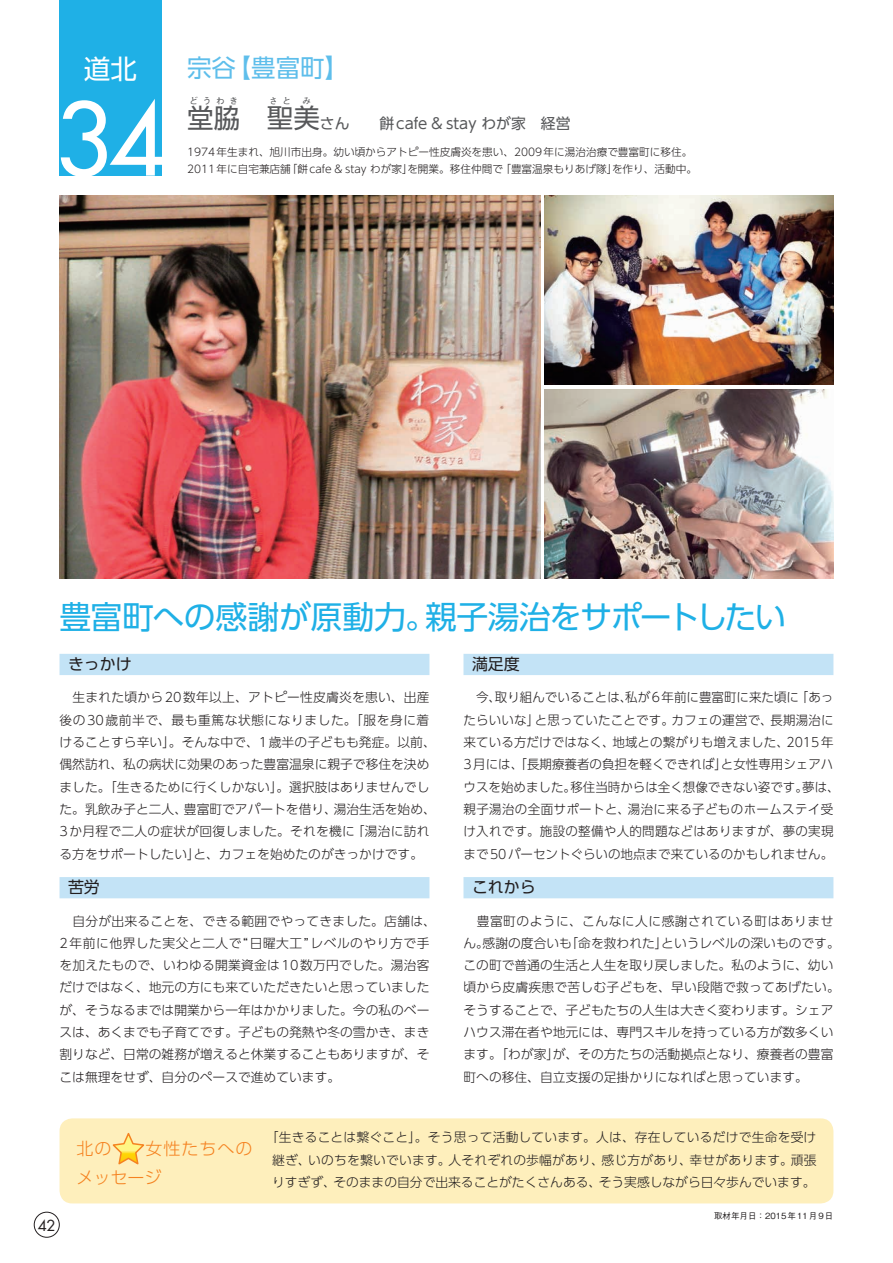
<style>
.page{position:relative;width:893px;height:1263px;background:#fff}
.page>*{position:absolute;margin:0;border:0;box-sizing:border-box;transform-origin:0 0}
.t1{font:500 97.8px "Futura Std";color:#fff}
.t2{font:31.95px "UD Shin Go Pr 6 N";letter-spacing:-.015em;color:#1fb0e6}
.t3{font:26.55px "UD Shin Go Pr 6 N";color:#57585a}
.t4{font:26.55px "UD Shin Go Pr 6 N";color:#fff}
.t5{font:24.45px "UD Shin Go Pr 6 N";color:#5ebeeb}
.t6{font:300 16.95px/28.8px "UD Shin Go Pr 6 N";letter-spacing:.06em;color:#f58220}
.t7{font:15.9px "UD Shin Go Pr 6 N";color:#231f20}
.t8{font:14.85px "UD Shin Go Pr 6 N";color:#57585a}
.t9{font:14.85px "Futura Std";color:#231f20}
.t10{font:300 12.75px/22.4px "UD Shin Go Pr 6 N";color:#231f20}
.t11{font:300 10.65px/17px "UD Shin Go Pr 6 N";color:#231f20}
.t12{font:500 8.55px "Gothic BBB Pr 6 N";color:#231f20}
.t13{font:8.55px "UD Shin Go Pr 6 N";color:#57585a}
.s1{font-family:"Shin Go Pr 6 N"}
</style>
<div class="page">
<div style="left:60px;top:0;width:102px;height:175px;background:#1fb0e6"></div>
<div style="left:60px;top:1118px;width:773px;height:85px;background:#feefbc;border-radius:13px"></div>
<svg style="left:112px;top:1133px;width:33px;height:32px"></svg>
<img style="left:544px;top:389px;width:289px;height:189px">
<img style="left:544px;top:196px;width:289px;height:189px">
<img style="left:60px;top:196px;width:480px;height:382px">
<div style="left:60px;top:654px;width:369px;height:21px;background:#c3e3f6"></div>
<div style="left:463px;top:654px;width:370px;height:21px;background:#c3e3f6"></div>
<div style="left:60px;top:877px;width:369px;height:21px;background:#c3e3f6"></div>
<div style="left:463px;top:877px;width:370px;height:21px;background:#c3e3f6"></div>
<div style="left:34px;top:1212px;width:26px;height:25px;border:1px solid #231f20;border-radius:50%"></div>
<h3 class="t4" style="left:84px;top:47px;width:55px">道北</h3>
<h3 class="t5" style="left:187px;top:48px;width:163px">宗谷【豊富町】</h3>
<h1 class="t1" style="left:56px;top:78px;width:111px">34</h1>
<p class="t13" style="left:189px;top:94px;width:23px">どう</p>
<p class="t13" style="left:216px;top:94px;width:23px">わき</p>
<h3 class="t3" style="left:187px;top:97px;width:55px">堂脇</h3>
<p class="t13" style="left:269px;top:94px;width:23px">さと</p>
<p class="t13" style="left:302px;top:94px;width:10px">み</p>
<h3 class="t3" style="left:267px;top:97px;width:55px">聖美</h3>
<p class="t8" style="left:320px;top:112px;width:252px">さん　　餅cafe＆stay わが家　経営</p>
<p class="t11" style="left:187px;top:143px;width:511px">1974年生まれ、旭川市出身。幼い頃からアトピー性皮膚炎を患い、2009年に湯治治療で豊富町に移住。<br>2011年に自宅兼店舗「餅cafe＆stay わが家」を開業。移住仲間で「豊富温泉もりあげ隊」を作り、活動中。</p>
<h2 class="t2" style="left:60px;top:591px;width:728px">豊富町への感謝が原動力。親子湯治をサポートしたい</h2>
<p class="t7" style="left:68px;top:651px;width:65px">きっかけ</p>
<p class="t10" style="left:60px;top:686px;width:378px">　生まれた頃から20数年以上、アトピー性皮膚炎を患い、出産後の30歳前半で、最も重篤な状態になりました。「服を身に着けることすら辛い」。そんな中で、1歳半の子どもも発症。以前、偶然訪れ、私の病状に効果のあった豊富温泉に親子で移住を決めました。「生きるために行くしかない」。選択肢はありませんでした。乳飲み子と二人、豊富町でアパートを借り、湯治生活を始め、3か月程で二人の症状が回復しました。それを機に「湯治に訪れる<span class="s1">方</span>をサポートしたい」と、カフェを始めたのがきっかけです。</p>
<p class="t7" style="left:68px;top:874px;width:33px">苦労</p>
<p class="t10" style="left:60px;top:909px;width:378px">　自分が出来ることを、できる範囲でやってきました。店舗は、2年前に他界した実父と二人で“日曜大工”レベルのやり方で手を加えたもので、いわゆる開業資金は10数万円でした。湯治客だけではなく、地元の方にも来ていただきたいと思っていましたが、そうなるまでは開業から一年はかかりました。今の私のベースは、あくまでも子育てです。子どもの発熱や冬の雪かき、まき割りなど、日常の雑務が増えると休業することもありますが、そこは無理をせず、自分のペースで進めています。</p>
<p class="t7" style="left:472px;top:651px;width:49px">満足度</p>
<p class="t10" style="left:463px;top:686px;width:378px">　今、取り組んでいることは、私が6年前に豊富町に来た頃に「あったらいいな」と思っていたことです。カフェの運営で、長期湯治に来ている方だけではなく、地域との繋がりも増えました、2015年3月には、「長期療養者の負担を軽くできれば」と女性専用シェアハウスを始めました。移住当時からは全く想像できない姿です。夢は、親子湯治の全面サポートと、湯治に来る子どものホームステイ受け入れです。施設の整備や人的問題などはありますが、夢の実現まで50パーセントぐらいの地点まで来ているのかもしれません。</p>
<p class="t7" style="left:472px;top:874px;width:65px">これから</p>
<p class="t10" style="left:463px;top:909px;width:378px">　豊富町のように、こんなに人に感謝されている町はありません。感謝の度合いも「命を救われた」というレベルの深いものです。この町で普通の生活と人生を取り戻しました。私のように、幼い頃から皮膚疾患で苦しむ子どもを、早い段階で救ってあげたい。そうすることで、子どもたちの人生は大きく変わります。シェアハウス滞在者や地元には、専門スキルを持っている方が数多くいます。「わが家」が、その方たちの活動拠点となり、療養者の豊富町への移住、自立支援の足掛かりになればと思っています。</p>
<p class="t9" style="left:38px;top:1216px;width:19px">42</p>
<h3 class="t6" style="left:77px;top:1134px;width:178px;text-indent:69px">女性たちへのメッセージ</h3>
<h3 class="t6" style="left:77px;top:1134px;width:37px">北の</h3>
<p class="t10" style="left:266px;top:1126px;width:552px;text-align:center">「生きることは繋ぐこと」。そう思って活動しています。人は、存在しているだけで生命を受け継ぎ、いのちを繋いでいます。人それぞれの歩幅があり、感じ方があり、幸せがあります。頑張りすぎず、そのままの自分で出来ることがたくさんある、そう実感しながら日々歩んでいます。</p>
<p class="t12" style="left:714px;top:1209px;width:121px">取材年月日：2015年11月9日</p>
</div>
